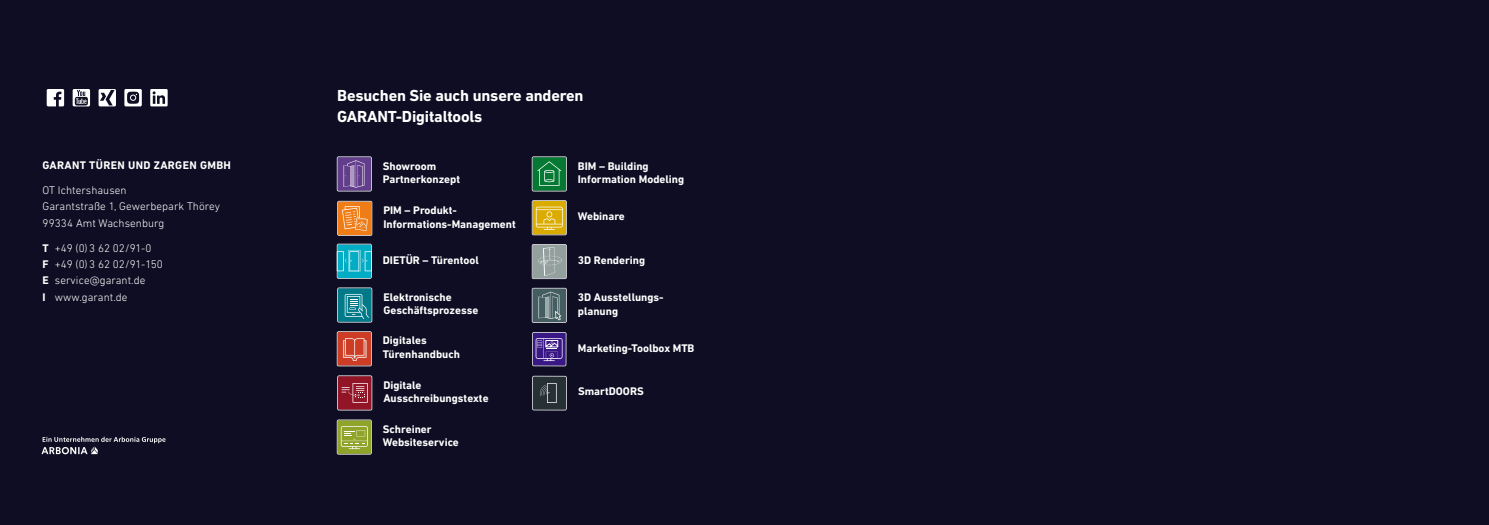
<style>
.page{position:relative;width:1489px;height:525px;background:#fff}
.page>*{position:absolute;margin:0;border:0;box-sizing:border-box;transform-origin:0 0}
.t1{font:700 16.25px/21.2px "DIN Next LT Pro";letter-spacing:-.01em;color:#fff}
.t2{font:700 11.25px/13.8px "DIN Next LT Pro";color:#fff}
.t3{font:300 11.25px/16.2px "DIN Next LT Pro";letter-spacing:.005em;color:#fff}
.t4{font:700 11.25px "DIN Next LT Pro";letter-spacing:.03em;color:#fff}
.s1{font-weight:700}
</style>
<div class="page">
<div style="left:733px;top:0;width:755px;height:524px;background:#0e0d23"></div>
<div style="left:0;top:0;width:755px;height:524px;background:#0e0d23"></div>
<svg style="left:47px;top:89px;width:69px;height:17px"></svg>
<div style="left:124px;top:89px;width:18px;height:17px;background:#fff"></div>
<svg style="left:127px;top:91px;width:12px;height:13px"></svg>
<svg style="left:150px;top:89px;width:18px;height:17px"></svg>
<svg style="left:337px;top:156px;width:35px;height:35px"></svg>
<svg style="left:531px;top:156px;width:35px;height:35px"></svg>
<svg style="left:337px;top:243px;width:35px;height:35px"></svg>
<svg style="left:531px;top:200px;width:35px;height:35px"></svg>
<svg style="left:337px;top:287px;width:35px;height:35px"></svg>
<svg style="left:531px;top:244px;width:35px;height:35px"></svg>
<svg style="left:337px;top:331px;width:35px;height:35px"></svg>
<svg style="left:337px;top:375px;width:35px;height:35px"></svg>
<svg style="left:532px;top:332px;width:34px;height:34px"></svg>
<svg style="left:532px;top:375px;width:34px;height:35px"></svg>
<svg style="left:531px;top:288px;width:35px;height:35px"></svg>
<svg style="left:337px;top:419px;width:35px;height:35px"></svg>
<svg style="left:337px;top:201px;width:35px;height:35px"></svg>
<svg style="left:41px;top:436px;width:124px;height:18px"></svg>
<p class="t4" style="left:43px;top:159px;width:190px">GARANT TÜREN UND ZARGEN GMBH</p>
<p class="t3" style="left:43px;top:182px;width:179px">OT Ichtershausen<br>Garantstraße 1, Gewerbepark Thörey<br>99334 Amt Wachsenburg</p>
<p class="t3" style="left:43px;top:239px;width:122px"><span class="s1">T</span> +49 (0) 3 62 02/91-0<br><span class="s1">F</span> +49 (0) 3 62 02/91-150<br><span class="s1">E</span> service@garant.de<br><span class="s1">I</span> www.garant.de</p>
<h1 class="t1" style="left:337px;top:85px;width:248px">Besuchen Sie auch unsere anderen<br>GARANT-Digitaltools</h1>
<p class="t2" style="left:383px;top:159px;width:79px">Showroom<br>Partnerkonzept</p>
<p class="t2" style="left:578px;top:159px;width:108px">BIM – Building<br>Information Modeling</p>
<p class="t2" style="left:383px;top:203px;width:134px">PIM – Produkt-<br>Informations-Management</p>
<p class="t2" style="left:383px;top:253px;width:97px">DIETÜR – Türentool</p>
<p class="t2" style="left:383px;top:290px;width:96px">Elektronische<br>Geschäftsprozesse</p>
<p class="t2" style="left:383px;top:333px;width:79px">Digitales<br>Türenhandbuch</p>
<p class="t2" style="left:383px;top:377px;width:107px">Digitale<br>Ausschreibungstexte</p>
<p class="t2" style="left:383px;top:421px;width:77px">Schreiner<br>Websiteservice</p>
<p class="t2" style="left:578px;top:209px;width:49px">Webinare</p>
<p class="t2" style="left:578px;top:253px;width:69px">3D Rendering</p>
<p class="t2" style="left:578px;top:290px;width:87px">3D Ausstellungs&shy;planung</p>
<p class="t2" style="left:578px;top:340px;width:118px">Marketing-Toolbox MTB</p>
<p class="t2" style="left:578px;top:384px;width:67px">SmartDOORS</p>
</div>
